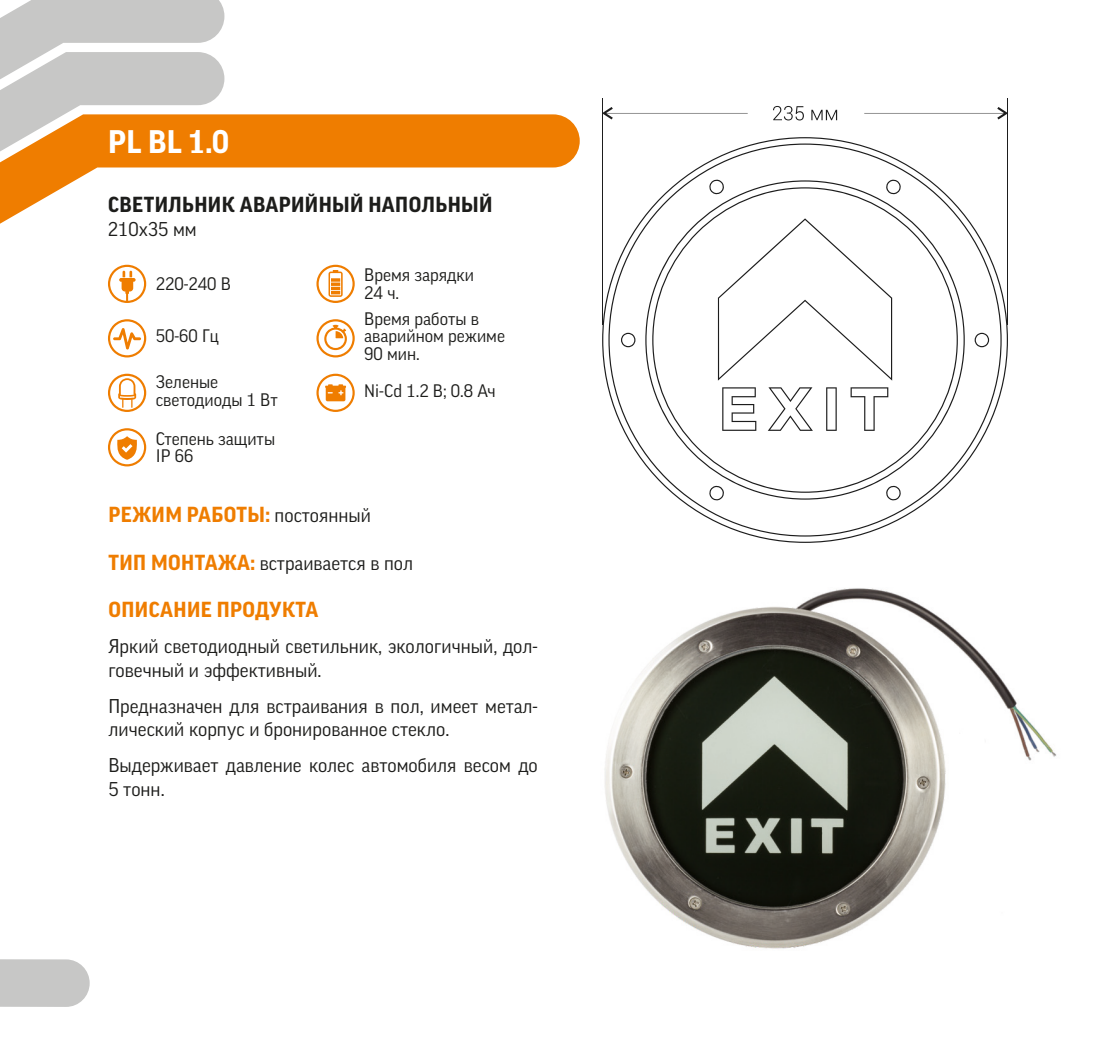
<style>
.page{position:relative;width:1112px;height:1062px;background:#fff}
.page>*{position:absolute;margin:0;border:0;box-sizing:border-box;transform-origin:0 0}
.t1{font:700 31.5px "Good Pro";color:#fff}
.t2{font:700 21px "Good Pro";letter-spacing:.02em;color:#ef7d00}
.t3{font:700 21px "Good Pro";letter-spacing:.02em;color:#1d1d1b}
.t4{font:19.25px/23.8px "Good Pro";color:#1d1d1b}
.t5{font:17.5px/17.5px "Good Pro";color:#1d1d1b}
.s1{font-weight:400;font-size:19.25px;color:#1d1d1b}
.s2{font-weight:700;font-size:21px;color:#ef7d00}
</style>
<div class="page">
<svg style="left:0;top:959px;width:90px;height:48px;background:#cacac9"></svg>
<svg style="left:0;top:114px;width:579px;height:110px"></svg>
<svg style="left:0;top:0;width:224px;height:162px;background:#d8bd9e"></svg>
<img style="left:604px;top:588px;width:453px;height:361px">
<svg style="left:602px;top:137px;width:405px;height:406px"></svg>
<svg style="left:608px;top:143px;width:393px;height:393px"></svg>
<svg style="left:645px;top:180px;width:319px;height:319px"></svg>
<svg style="left:652px;top:187px;width:305px;height:306px"></svg>
<svg style="left:621px;top:333px;width:14px;height:14px"></svg>
<svg style="left:709px;top:485px;width:15px;height:15px"></svg>
<svg style="left:885px;top:485px;width:15px;height:15px"></svg>
<svg style="left:974px;top:333px;width:14px;height:14px"></svg>
<svg style="left:885px;top:179px;width:15px;height:15px"></svg>
<svg style="left:709px;top:179px;width:15px;height:15px"></svg>
<svg style="left:717px;top:218px;width:175px;height:162px"></svg>
<svg style="left:722px;top:387px;width:166px;height:44px"></svg>
<hr style="left:602px;top:98px;width:1px;height:227px;background:#1d1d1d">
<hr style="left:1006px;top:98px;width:1px;height:227px;background:#1d1d1d">
<svg style="left:603px;top:107px;width:144px;height:12px"></svg>
<svg style="left:864px;top:107px;width:143px;height:12px"></svg>
<svg style="left:773px;top:106px;width:64px;height:14px"></svg>
<svg style="left:108px;top:265px;width:38px;height:38px"></svg>
<svg style="left:108px;top:319px;width:38px;height:38px"></svg>
<svg style="left:316px;top:265px;width:38px;height:38px"></svg>
<svg style="left:316px;top:319px;width:38px;height:38px"></svg>
<svg style="left:316px;top:374px;width:38px;height:38px"></svg>
<svg style="left:108px;top:374px;width:38px;height:38px"></svg>
<svg style="left:108px;top:428px;width:38px;height:38px"></svg>
<h1 class="t1" style="left:108px;top:124px;width:122px">PL BL 1.0</h1>
<p class="t3" style="left:108px;top:193px;width:386px">СВЕТИЛЬНИК АВАРИЙНЫЙ НАПОЛЬНЫЙ</p>
<p class="t4" style="left:108px;top:217px;width:90px">210x35 мм</p>
<p class="t5" style="left:156px;top:275px;width:76px">220-240 В</p>
<p class="t5" style="left:156px;top:327px;width:64px">50-60 Гц</p>
<p class="t5" style="left:156px;top:373px;width:123px">Зеленые светодиоды 1 Вт</p>
<p class="t5" style="left:156px;top:429px;width:121px">Степень защиты<br>IP 66</p>
<p class="t5" style="left:364px;top:266px;width:111px">Время зарядки<br>24 ч.</p>
<p class="t5" style="left:364px;top:309px;width:142px">Время работы в аварийном режиме<br>90 мин.</p>
<p class="t5" style="left:364px;top:382px;width:133px">Ni-Cd 1.2 В; 0.8 Ач</p>
<p class="t2" style="left:108px;top:502px;width:264px">РЕЖИМ РАБОТЫ: <span class="s1">постоянный</span></p>
<p class="t4" style="left:108px;top:551px;width:306px"><span class="s2">ТИП МОНТАЖА:</span> встраивается в пол</p>
<p class="t2" style="left:108px;top:598px;width:211px">ОПИСАНИЕ ПРОДУКТА</p>
<p class="t4" style="left:108px;top:634px;width:431px">Яркий светодиодный светильник, экологичный, дол&shy;говечный и эффективный.</p>
<p class="t4" style="left:108px;top:694px;width:431px">Предназначен для встраивания в пол, имеет метал&shy;лический корпус и бронированное стекло.</p>
<p class="t4" style="left:108px;top:753px;width:431px">Выдерживает давление колес автомобиля весом до<br>5 тонн.</p>
</div>
